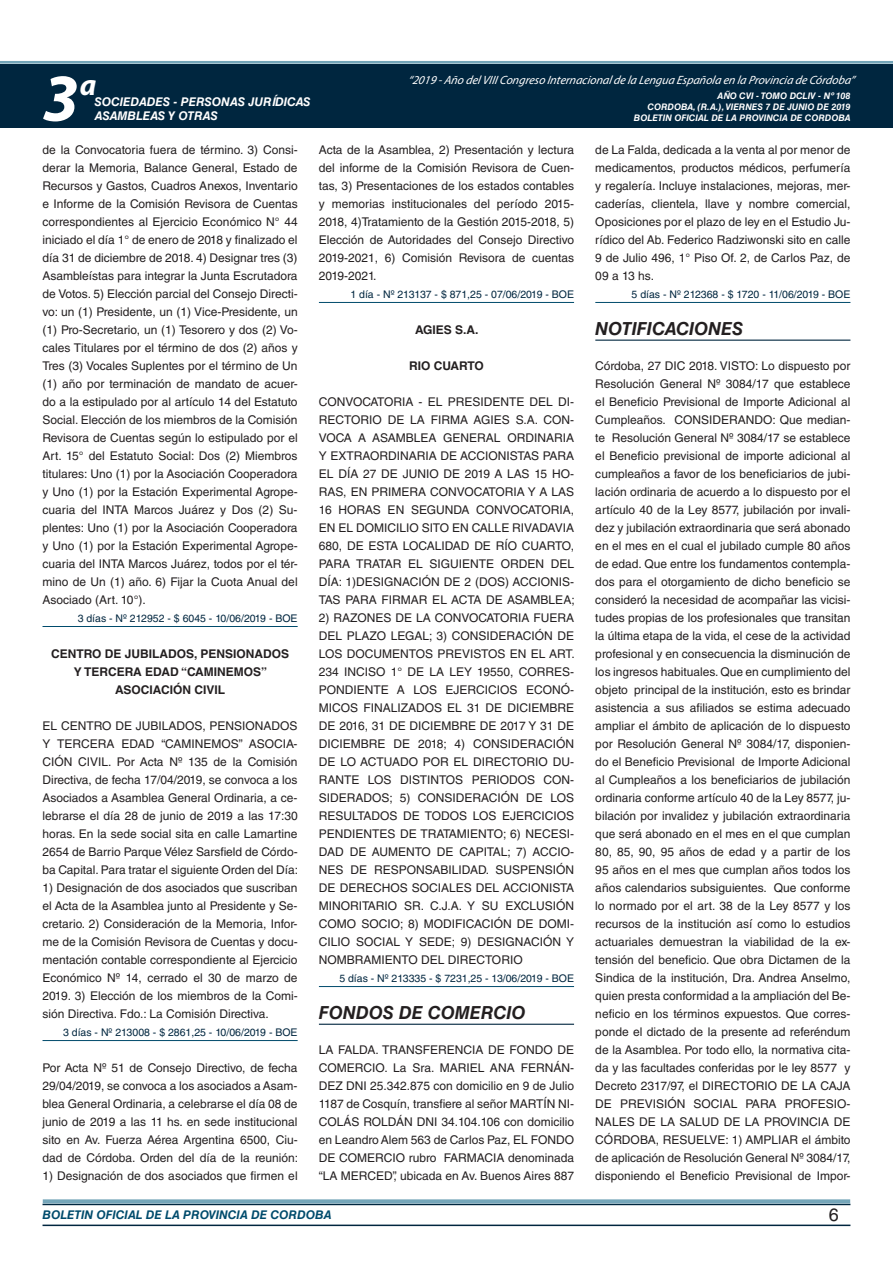
<style>
.page{position:relative;width:893px;height:1263px;background:#fff}
.page>*{position:absolute;margin:0;border:0;box-sizing:border-box;transform-origin:0 0}
.t1{font:italic 700 67.5px "Myriad Pro";color:#fff}
.t2{font:italic 700 30px "Myriad Pro";color:#fff}
.t3{font:italic 700 18px "Helvetica LT Std";color:#231f20}
.t4{font:18px "Helvetica LT Std";color:#231f20}
.t5{font:12px/18px "Helvetica LT Std";color:#231f20;text-align:justify}
.t6{font:700 12px/18px "Helvetica LT Std";color:#231f20;text-align:center}
.t7{font:italic 12px "Myriad Pro";color:#fff}
.t8{font:italic 700 12px "Helvetica LT Std";color:#fff}
.t9{font:italic 700 12px "Helvetica LT Std";color:#004b6c}
.t10{font:10.5px "Helvetica LT Std";color:#00263f}
.t11{font:italic 700 9px/10.8px "Helvetica LT Std";color:#fff;text-align:right}
</style>
<div class="page">
<div style="left:0;top:61px;width:893px;height:6px;background:#fff;opacity:.75"></div>
<div style="left:0;top:64px;width:893px;height:64px;background:#00263f"></div>
<hr style="left:43px;top:1224px;width:807px;height:2px;background:#00263f">
<div style="left:42px;top:1198px;width:809px;height:8px;background:#fff;opacity:.75"></div>
<hr style="left:43px;top:626px;width:255px;height:1px;background:#004b6c">
<hr style="left:43px;top:1040px;width:255px;height:1px;background:#004b6c">
<hr style="left:319px;top:302px;width:255px;height:1px;background:#004b6c">
<hr style="left:319px;top:986px;width:255px;height:1px;background:#004b6c">
<hr style="left:319px;top:1024px;width:255px;height:1px;background:#00263f">
<hr style="left:595px;top:302px;width:255px;height:1px;background:#004b6c">
<hr style="left:595px;top:340px;width:255px;height:1px;background:#00263f">
<h2 class="t2" style="left:80px;top:66px;width:18px">a</h2>
<p class="t7" style="left:408px;top:72px;width:448px">“2019 -Año delVIIICongreso Internacionalde la Lengua Esp añola en la Provincia de Córdoba”</p>
<h1 class="t1" style="left:43px;top:54px;width:38px">3</h1>
<p class="t11" style="left:634px;top:91px;width:218px">AÑO CVI - TOMO DCLIV - Nº 108<br>CORDOBA, (R.A.), VIERNES 7 DE JUNIO DE 2019<br>BOLETIN OFICIAL DE LA PROVINCIA DE CORDOBA</p>
<p class="t8" style="left:95px;top:94px;width:217px">SOCIEDADES - PERSONAS JURÍDICAS</p>
<p class="t8" style="left:95px;top:109px;width:125px">ASAMBLEAS Y OTRAS</p>
<p class="t5" style="left:43px;top:141px;width:257px">de la Convocatoria fuera de término. 3) Consi&shy;derar la Memoria, Balance General, Estado de Recursos y Gastos, Cuadros Anexos, Inventario e Informe de la Comisión Revisora de Cuentas correspondientes al Ejercicio Económico N° 44 iniciado el día 1° de enero de 2018 y finalizado el día 31 de diciembre de 2018. 4) Designar tres (3)<br>Asambleístas para integrar la Junta Escrutadora de Votos. 5) Elección parcial del Consejo Directi&shy;vo: un (1) Presidente, un (1) Vice-Presidente, un (1) Pro-Secretario, un (1) Tesorero y dos (2) Vo&shy;cales Titulares por el término de dos (2) años y Tres (3) Vocales Suplentes por el término de Un (1) año por terminación de mandato de acuer&shy;do a la estipulado por al artículo 14 del Estatuto Social. Elección de los miembros de la Comisión Revisora de Cuentas según lo estipulado por el Art. 15° del Estatuto Social: Dos (2) Miembros titulares: Uno (1) por la Asociación Cooperadora y Uno (1) por la Estación Experimental Agrope&shy;cuaria del INTA Marcos Juárez y Dos (2) Su&shy;plentes: Uno (1) por la Asociación Cooperadora y Uno (1) por la Estación Experimental Agrope&shy;cuaria del INTA Marcos Juárez, todos por el tér&shy;mino de Un (1) año. 6) Fijar la Cuota Anual del Asociado (Art. 10°).</p>
<p class="t10" style="left:78px;top:612px;width:221px">3 días - Nº 212952 - $ 6045 - 10/06/2019 - BOE</p>
<p class="t6" style="left:51px;top:644px;width:239px">CENTRO DE JUBILADOS, PENSIONADOS<br>Y TERCERA EDAD “CAMINEMOS”<br>ASOCIACIÓN CIVIL</p>
<p class="t5" style="left:43px;top:717px;width:257px">EL CENTRO DE JUBILADOS, PENSIONADOS Y TERCERA EDAD “CAMINEMOS” ASOCIA-CIÓN CIVIL. Por Acta Nº 135 de la Comisión Directiva, de fecha 17/04/2019, se convoca a los Asociados a Asamblea General Ordinaria, a ce&shy;lebrarse el día 28 de junio de 2019 a las 17:30 horas. En la sede social sita en calle Lamartine 2654 de Barrio Parque Vélez Sarsfield de Córdo&shy;ba Capital. Para tratar el siguiente Orden del Día:</p>
<p class="t5" style="left:43px;top:879px;width:257px">1) Designación de dos asociados que suscriban el Acta de la Asamblea junto al Presidente y Se&shy;cretario. 2) Consideración de la Memoria, Infor&shy;me de la Comisión Revisora de Cuentas y docu&shy;mentación contable correspondiente al Ejercicio Económico Nº 14, cerrado el 30 de marzo de 2019. 3) Elección de los miembros de la Comi&shy;sión Directiva. Fdo.: La Comisión Directiva.</p>
<p class="t10" style="left:63px;top:1026px;width:236px">3 días - Nº 213008 - $ 2861,25 - 10/06/2019 - BOE</p>
<p class="t5" style="left:43px;top:1059px;width:257px">Por Acta Nº 51 de Consejo Directivo, de fecha 29/04/2019, se convoca a los asociados a Asam&shy;blea General Ordinaria, a celebrarse el día 08 de junio de 2019 a las 11 hs. en sede institucional sito en Av. Fuerza Aérea Argentina 6500, Ciu&shy;dad de Córdoba. Orden del día de la reunión:</p>
<p class="t5" style="left:43px;top:1167px;width:257px">1) Designación de dos asociados que firmen el</p>
<p class="t5" style="left:319px;top:141px;width:257px">Acta de la Asamblea, 2) Presentación y lectura del informe de la Comisión Revisora de Cuen&shy;tas, 3) Presentaciones de los estados contables y memorias institucionales del período 2015- 2018, 4)Tratamiento de la Gestión 2015-2018, 5)<br>Elección de Autoridades del Consejo Directivo 2019-2021, 6) Comisión Revisora de cuentas 2019-2021.</p>
<p class="t10" style="left:350px;top:288px;width:225px">1 día - Nº 213137 - $ 871,25 - 07/06/2019 - BOE</p>
<p class="t6" style="left:415px;top:320px;width:65px">AGIES S.A.</p>
<p class="t6" style="left:409px;top:356px;width:76px">RIO CUARTO</p>
<p class="t5" style="left:319px;top:393px;width:257px">CONVOCATORIA - EL PRESIDENTE DEL DI-RECTORIO DE LA FIRMA AGIES S.A. CON-VOCA A ASAMBLEA GENERAL ORDINARIA Y EXTRAORDINARIA DE ACCIONISTAS PARA EL DÍA 27 DE JUNIO DE 2019 A LAS 15 HO-RAS, EN PRIMERA CONVOCATORIA Y A LAS 16 HORAS EN SEGUNDA CONVOCATORIA, EN EL DOMICILIO SITO EN CALLE RIVADAVIA 680, DE ESTA LOCALIDAD DE RÍO CUARTO, PARA TRATAR EL SIGUIENTE ORDEN DEL DÍA: 1)DESIGNACIÓN DE 2 (DOS) ACCIONIS-TAS PARA FIRMAR EL ACTA DE ASAMBLEA;</p>
<p class="t5" style="left:319px;top:609px;width:257px">2) RAZONES DE LA CONVOCATORIA FUERA DEL PLAZO LEGAL; 3) CONSIDERACIÓN DE LOS DOCUMENTOS PREVISTOS EN EL ART.<br>234 INCISO 1° DE LA LEY 19550, CORRES-PONDIENTE A LOS EJERCICIOS ECONÓ-MICOS FINALIZADOS EL 31 DE DICIEMBRE DE 2016, 31 DE DICIEMBRE DE 2017 Y 31 DE DICIEMBRE DE 2018; 4) CONSIDERACIÓN DE LO ACTUADO POR EL DIRECTORIO DU-RANTE LOS DISTINTOS PERIODOS CON-SIDERADOS; 5) CONSIDERACIÓN DE LOS RESULTADOS DE TODOS LOS EJERCICIOS PENDIENTES DE TRATAMIENTO; 6) NECESI-DAD DE AUMENTO DE CAPITAL; 7) ACCIO-NES DE RESPONSABILIDAD. SUSPENSIÓN DE DERECHOS SOCIALES DEL ACCIONISTA MINORITARIO SR. C.J.A. Y SU EXCLUSIÓN COMO SOCIO; 8) MODIFICACIÓN DE DOMI-CILIO SOCIAL Y SEDE; 9) DESIGNACIÓN Y NOMBRAMIENTO DEL DIRECTORIO</p>
<p class="t10" style="left:339px;top:972px;width:236px">5 días - Nº 213335 - $ 7231,25 - 13/06/2019 - BOE</p>
<h3 class="t3" style="left:319px;top:1002px;width:208px">FONDOS DE COMERCIO</h3>
<p class="t5" style="left:319px;top:1041px;width:257px">LA FALDA. TRANSFERENCIA DE FONDO DE COMERCIO. La Sra. MARIEL ANA FERNÁN-DEZ DNI 25.342.875 con domicilio en 9 de Julio 1187 de Cosquín, transfiere al señor MARTÍN NI-COLÁS ROLDÁN DNI 34.104.106 con domicilio en Leandro Alem 563 de Carlos Paz, EL FONDO DE COMERCIO rubro FARMACIA denominada “LA MERCED”, ubicada en Av. Buenos Aires 887</p>
<p class="t5" style="left:595px;top:141px;width:257px">de La Falda, dedicada a la venta al por menor de medicamentos, productos médicos, perfumería y regalería. Incluye instalaciones, mejoras, mer&shy;caderías, clientela, llave y nombre comercial, Oposiciones por el plazo de ley en el Estudio Ju&shy;rídico del Ab. Federico Radziwonski sito en calle 9 de Julio 496, 1° Piso Of. 2, de Carlos Paz, de 09 a 13 hs.</p>
<p class="t10" style="left:632px;top:288px;width:220px">5 días - Nº 212368 - $ 1720 - 11/06/2019 - BOE</p>
<h3 class="t3" style="left:595px;top:318px;width:149px">NOTIFICACIONES</h3>
<p class="t5" style="left:595px;top:357px;width:257px">Córdoba, 27 DIC 2018. VISTO: Lo dispuesto por Resolución General Nº 3084/17 que establece el Beneficio Previsional de Importe Adicional al Cumpleaños. CONSIDERANDO: Que median&shy;te Resolución General Nº 3084/17 se establece el Beneficio previsional de importe adicional al cumpleaños a favor de los beneficiarios de jubi&shy;lación ordinaria de acuerdo a lo dispuesto por el artículo 40 de la Ley 8577, jubilación por invali&shy;dez y jubilación extraordinaria que será abonado en el mes en el cual el jubilado cumple 80 años de edad. Que entre los fundamentos contempla&shy;dos para el otorgamiento de dicho beneficio se consideró la necesidad de acompañar las vicisi&shy;tudes propias de los profesionales que transitan la última etapa de la vida, el cese de la actividad profesional y en consecuencia la disminución de los ingresos habituales. Que en cumplimiento del objeto principal de la institución, esto es brindar asistencia a sus afiliados se estima adecuado ampliar el ámbito de aplicación de lo dispuesto por Resolución General Nº 3084/17, disponien&shy;do el Beneficio Previsional de Importe Adicional al Cumpleaños a los beneficiarios de jubilación ordinaria conforme artículo 40 de la Ley 8577, ju&shy;bilación por invalidez y jubilación extraordinaria que será abonado en el mes en el que cumplan 80, 85, 90, 95 años de edad y a partir de los 95 años en el mes que cumplan años todos los años calendarios subsiguientes. Que conforme lo normado por el art. 38 de la Ley 8577 y los recursos de la institución así como lo estudios actuariales demuestran la viabilidad de la ex&shy;tensión del beneficio. Que obra Dictamen de la Sindica de la institución, Dra. Andrea Anselmo, quien presta conformidad a la ampliación del Be&shy;neficio en los términos expuestos. Que corres&shy;ponde el dictado de la presente ad referéndum de la Asamblea. Por todo ello, la normativa cita&shy;da y las facultades conferidas por le ley 8577 y Decreto 2317/97, el DIRECTORIO DE LA CAJA DE PREVISIÓN SOCIAL PARA PROFESIO-NALES DE LA SALUD DE LA PROVINCIA DE CÓRDOBA, RESUELVE: 1) AMPLIAR el ámbito de aplicación de Resolución General Nº 3084/17, disponiendo el Beneficio Previsional de Impor-</p>
<p class="t9" style="left:43px;top:1208px;width:290px">BOLETIN OFICIAL DE LA PROVINCIA DE CORDOBA</p>
<h3 class="t4" style="left:829px;top:1204px;width:12px">6</h3>
</div>
